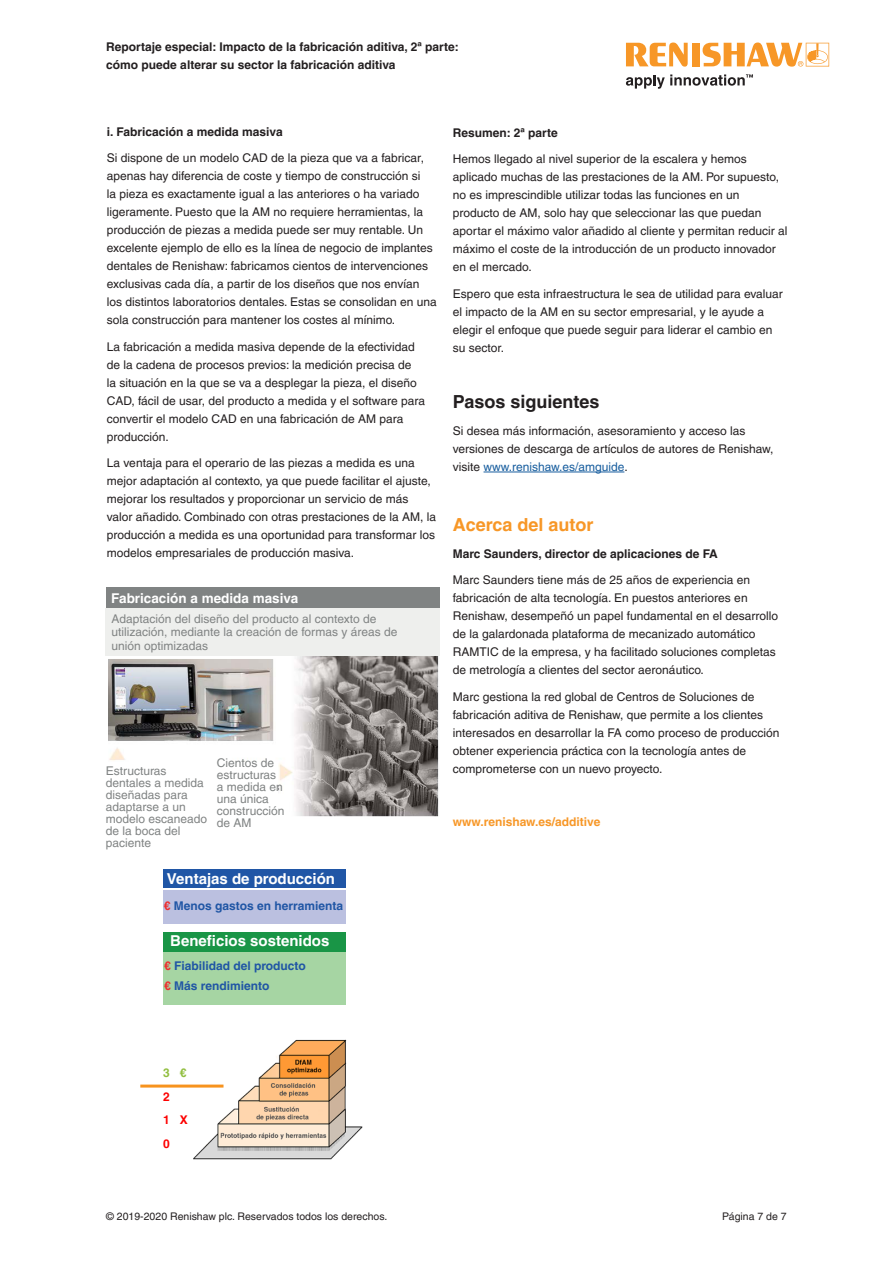
<style>
.page{position:relative;width:893px;height:1263px;background:#fff}
.page>*{position:absolute;margin:0;border:0;box-sizing:border-box;transform-origin:0 0}
.Body_Text_8pt_medium{font:700 18px "Helvetica LT Pro";color:#231f20}
.Body_Text_8pt_medium-2{font:700 18px "Helvetica LT Pro";color:#f79727}
.main_body_heading_8p{font:700 15px "Helvetica LT Pro";color:#fff}
.main_body_heading_8p-2{font:700 13.5px "Helvetica LT Pro";color:#fff}
.Body_Text_8pt_medium-3{font:12px/18px "Helvetica LT Pro";color:#231f20}
.main_body_heading_8p-3{font:12px/12px "Helvetica LT Pro";color:#808383}
.Body_Text_8pt_medium-4{font:700 12px/18px "Helvetica LT Pro";color:#231f20}
.main_body_heading_8p-4{font:700 12px "Helvetica LT Pro";color:#2056a5}
.Body_Text_8pt_medium-5{font:700 12px "Helvetica LT Pro";color:#f79727}
.main_body_heading_8p-5{font:700 12px "Helvetica LT Pro";color:#fd0100}
.main_body_heading_8p-6{font:700 12px "Helvetica LT Pro";color:#91be3f}
.t1{font:10.5px "Helvetica LT Pro";color:#231f20}
.s1{color:#ee2d2d}
.s2{color:#175d9e}
</style>
<div class="page">
<svg style="left:626px;top:43px;width:62px;height:24px"></svg>
<div style="left:692px;top:43px;width:8px;height:23px;background:#f79727"></div>
<svg style="left:703px;top:43px;width:126px;height:24px"></svg>
<svg style="left:626px;top:74px;width:127px;height:15px"></svg>
<img style="left:108px;top:656px;width:331px;height:161px">
<div style="left:100px;top:762px;width:178px;height:76px;background:#fff"></div>
<hr style="left:484px;top:472px;width:140px;height:1px;background:#175d9e">
<img style="left:194px;top:1039px;width:169px;height:121px">
<hr style="left:140px;top:1084px;width:83px;height:3px;background:#f7931d">
<div style="left:163px;top:953px;width:182px;height:52px;background:#a6d5a3"></div>
<div style="left:163px;top:932px;width:182px;height:19px;background:#199546"></div>
<div style="left:163px;top:870px;width:182px;height:18px;background:#2056a6"></div>
<div style="left:163px;top:890px;width:182px;height:34px;background:#bbc0e0"></div>
<div style="left:107px;top:587px;width:333px;height:22px;background:#808383"></div>
<div style="left:106px;top:609px;width:334px;height:47px;background:#eeefed"></div>
<p class="Body_Text_8pt_medium-4" style="left:106px;top:38px;width:354px">Reportaje especial: Impacto de la fabricación aditiva, 2ª parte: cómo puede alterar su sector la fabricación aditiva</p>
<p class="Body_Text_8pt_medium-4" style="left:107px;top:122px;width:177px">i. Fabricación a medida masiva</p>
<p class="Body_Text_8pt_medium-3" style="left:107px;top:149px;width:331px">Si dispone de un modelo CAD de la pieza que va a fabricar, apenas hay diferencia de coste y tiempo de construcción si<br>la pieza es exactamente igual a las anteriores o ha variado ligeramente. Puesto que la AM no requiere herramientas, la producción de piezas a medida puede ser muy rentable. Un excelente ejemplo de ello es la línea de negocio de implantes dentales de Renishaw: fabricamos cientos de intervenciones exclusivas cada día, a partir de los diseños que nos envían los distintos laboratorios dentales. Estas se consolidan en una sola construcción para mantener los costes al mínimo.</p>
<p class="Body_Text_8pt_medium-3" style="left:107px;top:337px;width:320px">La fabricación a medida masiva depende de la efectividad de la cadena de procesos previos: la medición precisa de<br>la situación en la que se va a desplegar la pieza, el diseño CAD, fácil de usar, del producto a medida y el software para convertir el modelo CAD en una fabricación de AM para producción.</p>
<p class="Body_Text_8pt_medium-3" style="left:107px;top:454px;width:331px">La ventaja para el operario de las piezas a medida es una mejor adaptación al contexto, ya que puede facilitar el ajuste, mejorar los resultados y proporcionar un servicio de más valor añadido. Combinado con otras prestaciones de la AM, la producción a medida es una oportunidad para transformar los modelos empresariales de producción masiva.</p>
<p class="main_body_heading_8p-2" style="left:111px;top:590px;width:189px">Fabricación a medida masiva</p>
<p class="main_body_heading_8p-3" style="left:111px;top:612px;width:288px;line-height:13.5px">Adaptación del diseño del producto al contexto de utilización, mediante la creación de formas y áreas de unión optimizadas</p>
<p class="main_body_heading_8p-3" style="left:106px;top:765px;width:103px">Estructuras dentales a medida diseñadas para adaptarse a un modelo escaneado de la boca del paciente</p>
<p class="main_body_heading_8p-3" style="left:217px;top:757px;width:69px">Cientos de estructuras a medida en una única construcción de AM</p>
<p class="main_body_heading_8p" style="left:167px;top:870px;width:170px">Ventajas de producción</p>
<p class="main_body_heading_8p-4" style="left:164px;top:899px;width:181px"><span class="s1">€</span> Menos gastos en herramienta</p>
<p class="main_body_heading_8p" style="left:170px;top:931px;width:161px">Beneficios sostenidos</p>
<p class="main_body_heading_8p-4" style="left:164px;top:958px;width:143px"><span class="s1">€</span> Fiabilidad del producto</p>
<p class="main_body_heading_8p-4" style="left:164px;top:978px;width:107px"><span class="s1">€</span> Más rendimiento</p>
<p class="Body_Text_8pt_medium-4" style="left:453px;top:123px;width:106px">Resumen: 2ª parte</p>
<p class="Body_Text_8pt_medium-3" style="left:453px;top:150px;width:336px">Hemos llegado al nivel superior de la escalera y hemos aplicado muchas de las prestaciones de la AM. Por supuesto, no es imprescindible utilizar todas las funciones en un producto de AM, solo hay que seleccionar las que puedan aportar el máximo valor añadido al cliente y permitan reducir al máximo el coste de la introducción de un producto innovador en el mercado.</p>
<p class="Body_Text_8pt_medium-3" style="left:453px;top:284px;width:331px">Espero que esta infraestructura le sea de utilidad para evaluar el impacto de la AM en su sector empresarial, y le ayude a elegir el enfoque que puede seguir para liderar el cambio en su sector.</p>
<p class="Body_Text_8pt_medium" style="left:453px;top:391px;width:148px">Pasos siguientes</p>
<p class="Body_Text_8pt_medium-3" style="left:453px;top:421px;width:322px">Si desea más información, asesoramiento y acceso las versiones de descarga de artículos de autores de Renishaw, visite <span class="s2">www.renishaw.es/amguide</span>.</p>
<p class="Body_Text_8pt_medium-2" style="left:453px;top:514px;width:142px">Acerca del autor</p>
<p class="Body_Text_8pt_medium-4" style="left:453px;top:544px;width:266px">Marc Saunders, director de aplicaciones de FA</p>
<p class="Body_Text_8pt_medium-3" style="left:453px;top:571px;width:327px">Marc Saunders tiene más de 25 años de experiencia en fabricación de alta tecnología. En puestos anteriores en Renishaw, desempeñó un papel fundamental en el desarrollo de la galardonada plataforma de mecanizado automático RAMTIC de la empresa, y ha facilitado soluciones completas de metrología a clientes del sector aeronáutico.</p>
<p class="Body_Text_8pt_medium-3" style="left:453px;top:687px;width:328px">Marc gestiona la red global de Centros de Soluciones de fabricación aditiva de Renishaw, que permite a los clientes interesados en desarrollar la FA como proceso de producción obtener experiencia práctica con la tecnología antes de comprometerse con un nuevo proyecto.</p>
<p class="Body_Text_8pt_medium-5" style="left:453px;top:814px;width:149px">www.renishaw.es/additive</p>
<p class="main_body_heading_8p-6" style="left:163px;top:1066px;width:25px">3 €</p>
<p class="main_body_heading_8p-5" style="left:163px;top:1089px;width:8px">2</p>
<p class="main_body_heading_8p-5" style="left:163px;top:1113px;width:26px">1 X</p>
<p class="main_body_heading_8p-5" style="left:163px;top:1136px;width:8px">0</p>
<p class="t1" style="left:106px;top:1210px;width:283px">© 2019-2020 Renishaw plc. Reservados todos los derechos.</p>
<p class="t1" style="left:722px;top:1210px;width:66px">Página 7 de 7</p>
</div>
